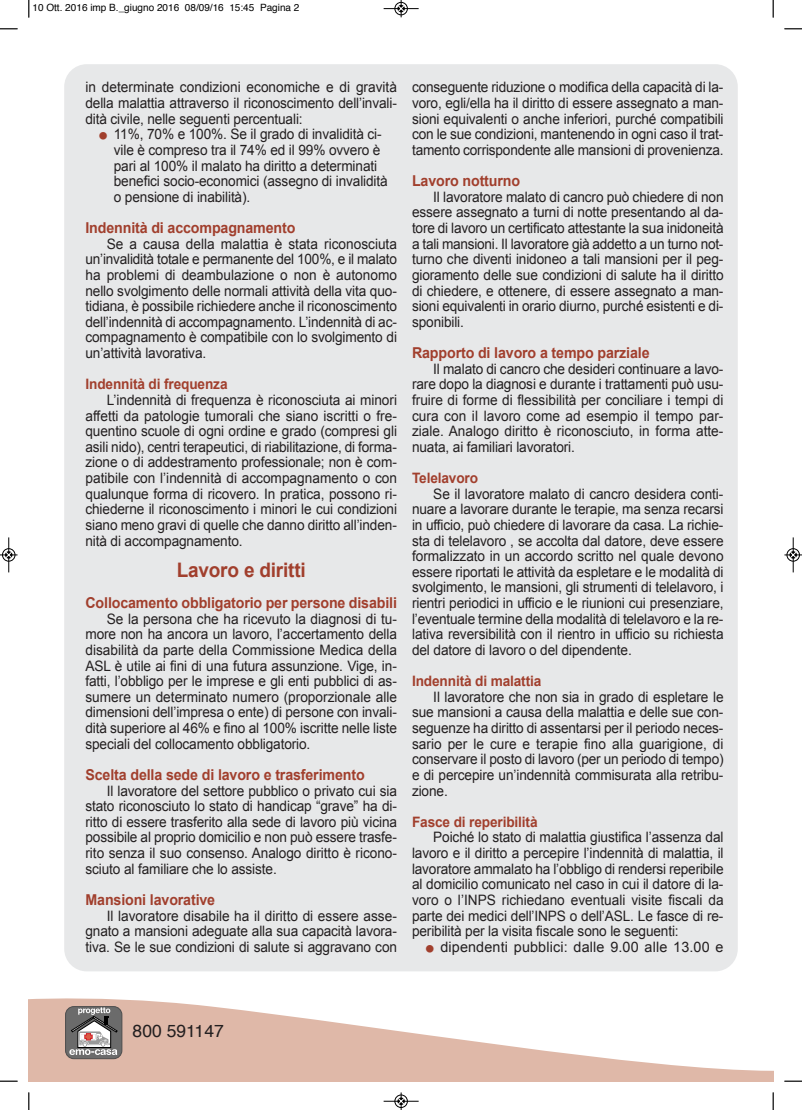
<style>
.page{position:relative;width:802px;height:1110px;background:#fff}
.page>*{position:absolute;margin:0;border:0;box-sizing:border-box;transform-origin:0 0}
.t1{font:700 20px "Arial";letter-spacing:-.01em;color:#a13f2d;scale:.95 1}
.t2{font:17.5px "Helvetica";color:#231f20}
.t3{font:700 15px "Arial";letter-spacing:-.01em;color:#a13f2d;scale:.95 1}
.t4{font:14.38px/15.6px "Arial";letter-spacing:-.01em;color:#231f20;text-align:justify;scale:.95 1}
.t5{font:700 14.38px "Arial";letter-spacing:-.01em;color:#a13f2d;scale:.95 1}
.t6{font:14.38px "Arial";letter-spacing:.01em;color:#231f20}
.t7{font:10px "Helvetica";color:#000}
.s1{color:#a13f2d}
</style>
<div class="page">
<div style="left:64px;top:64px;width:673px;height:907px;background:#e7e8e9;border-radius:22px"></div>
<svg style="left:29px;top:998px;width:744px;height:83px;fill:#dfb8a8"></svg>
<div style="left:66px;top:1006px;width:56px;height:53px;background:#6b6b6b;border-radius:8px"></div>
<div style="left:65px;top:1006px;width:57px;height:53px;border:1px solid #4d4d4d;border-radius:8px"></div>
<svg style="left:69px;top:1007px;width:49px;height:48px"></svg>
<svg style="left:28px;top:0;width:2px;height:18px"></svg>
<svg style="left:0;top:28px;width:18px;height:2px"></svg>
<svg style="left:772px;top:0;width:2px;height:18px"></svg>
<svg style="left:784px;top:28px;width:18px;height:2px"></svg>
<svg style="left:28px;top:1092px;width:2px;height:18px"></svg>
<svg style="left:0;top:1081px;width:18px;height:1px"></svg>
<svg style="left:772px;top:1092px;width:2px;height:18px"></svg>
<svg style="left:784px;top:1081px;width:18px;height:1px"></svg>
<div style="left:394px;top:2px;width:14px;height:13px;border:1px solid #fff;border-radius:50%"></div>
<hr style="left:383px;top:8px;width:35px;height:1px;background:#000">
<div style="left:395px;top:2px;width:12px;height:13px;border:1px solid #000;border-radius:50%"></div>
<svg style="left:398px;top:0;width:6px;height:17px"></svg>
<div style="left:394px;top:1094px;width:14px;height:14px;border:1px solid #fff;border-radius:50%"></div>
<hr style="left:383px;top:1101px;width:35px;height:1px;background:#000">
<div style="left:395px;top:1095px;width:12px;height:13px;border:1px solid #000;border-radius:50%"></div>
<svg style="left:398px;top:1092px;width:6px;height:18px"></svg>
<div style="left:2px;top:548px;width:13px;height:14px;border:1px solid #fff;border-radius:50%"></div>
<hr style="left:9px;top:537px;width:1px;height:35px;background:#000">
<div style="left:2px;top:548px;width:13px;height:13px;border:1px solid #000;border-radius:50%"></div>
<svg style="left:0;top:552px;width:18px;height:6px"></svg>
<div style="left:786px;top:548px;width:13px;height:14px;border:1px solid #fff;border-radius:50%"></div>
<hr style="left:793px;top:537px;width:1px;height:35px;background:#000">
<div style="left:786px;top:548px;width:13px;height:13px;border:1px solid #000;border-radius:50%"></div>
<svg style="left:784px;top:552px;width:18px;height:6px"></svg>
<p class="t7" style="left:32px;top:4px;width:268px">10 ott. 2016 imp B._giugno 2016 08/09/16 15:45 Pagina 2</p>
<p class="t4" style="left:85px;top:80px;width:329px">in determinate condizioni economiche e di gravità della malattia attraverso il riconoscimento dell’invali&shy;dità civile, nelle seguenti percentuali:</p>
<p class="t4" style="left:114px;top:126px;width:290px;text-align:left;text-indent:-14px"><span class="s1">■</span> 11%, 70% e 100%. Se il grado di invalidità ci&shy;vile è compreso tra il 74% ed il 99% ovvero è pari al 100% il malato ha diritto a determinati benefici socio-economici (assegno di invalidità o pensione di inabilità).</p>
<p class="t3" style="left:85px;top:219px;width:222px">Indennità di accompagnamento</p>
<p class="t4" style="left:85px;top:236px;width:329px;text-indent:21px">Se a causa della malattia è stata riconosciuta un’invalidità totale e permanente del 100%, e il malato ha problemi di deambulazione o non è autonomo nello svolgimento delle normali attività della vita quo&shy;tidiana, è possibile richiedere anche il riconoscimento dell’indennità di accompagnamento. L’indennità di ac&shy;compagnamento è compatibile con lo svolgimento di un’attività lavorativa.</p>
<p class="t5" style="left:85px;top:376px;width:151px">Indennità di frequenza</p>
<p class="t4" style="left:85px;top:392px;width:329px;text-indent:21px">L’indennità di frequenza è riconosciuta ai minori affetti da patologie tumorali che siano iscritti o fre&shy;quentino scuole di ogni ordine e grado (compresi gli asili nido), centri terapeutici, di riabilitazione, di forma&shy;zione o di addestramento professionale; non è com&shy;patibile con l’indennità di accompagnamento o con qualunque forma di ricovero. In pratica, possono ri&shy;chiederne il riconoscimento i minori le cui condizioni siano meno gravi di quelle che danno diritto all’inden&shy;nità di accompagnamento.</p>
<h1 class="t1" style="left:177px;top:559px;width:137px">Lavoro e diritti</h1>
<p class="t3" style="left:85px;top:594px;width:329px">Collocamento obbligatorio per persone disabili</p>
<p class="t4" style="left:85px;top:611px;width:329px;text-indent:21px">Se la persona che ha ricevuto la diagnosi di tu&shy;more non ha ancora un lavoro, l’accertamento della disabilità da parte della Commissione Medica della ASL è utile ai fini di una futura assunzione. Vige, in&shy;fatti, l’obbligo per le imprese e gli enti pubblici di as&shy;sumere un determinato numero (proporzionale alle dimensioni dell’impresa o ente) di persone con invali&shy;dità superiore al 46% e fino al 100% iscritte nelle liste speciali del collocamento obbligatorio.</p>
<p class="t3" style="left:85px;top:766px;width:295px">Scelta della sede di lavoro e trasferimento</p>
<p class="t4" style="left:85px;top:783px;width:329px;text-indent:21px">Il lavoratore del settore pubblico o privato cui sia stato riconosciuto lo stato di handicap “grave” ha di&shy;ritto di essere trasferito alla sede di lavoro più vicina possibile al proprio domicilio e non può essere trasfe&shy;rito senza il suo consenso. Analogo diritto è ricono&shy;sciuto al familiare che lo assiste.</p>
<p class="t3" style="left:85px;top:891px;width:138px">Mansioni lavorative</p>
<p class="t4" style="left:85px;top:908px;width:329px;text-indent:21px">Il lavoratore disabile ha il diritto di essere asse&shy;gnato a mansioni adeguate alla sua capacità lavora&shy;tiva. Se le sue condizioni di salute si aggravano con</p>
<p class="t4" style="left:412px;top:80px;width:329px">conseguente riduzione o modifica della capacità di la&shy;voro, egli/ella ha il diritto di essere assegnato a man&shy;sioni equivalenti o anche inferiori, purché compatibili con le sue condizioni, mantenendo in ogni caso il trat&shy;tamento corrispondente alle mansioni di provenienza.</p>
<p class="t3" style="left:412px;top:173px;width:115px">Lavoro notturno</p>
<p class="t4" style="left:412px;top:189px;width:329px;text-indent:21px">Il lavoratore malato di cancro può chiedere di non essere assegnato a turni di notte presentando al da&shy;tore di lavoro un certificato attestante la sua inidoneità a tali mansioni. Il lavoratore già addetto a un turno not&shy;turno che diventi inidoneo a tali mansioni per il peg&shy;gioramento delle sue condizioni di salute ha il diritto di chiedere, e ottenere, di essere assegnato a man&shy;sioni equivalenti in orario diurno, purché esistenti e di&shy;sponibili.</p>
<p class="t3" style="left:412px;top:344px;width:251px">Rapporto di lavoro a tempo parziale</p>
<p class="t4" style="left:412px;top:361px;width:329px;text-indent:21px">Il malato di cancro che desideri continuare a lavo&shy;rare dopo la diagnosi e durante i trattamenti può usu&shy;fruire di forme di flessibilità per conciliare i tempi di cura con il lavoro come ad esempio il tempo par&shy;ziale. Analogo diritto è riconosciuto, in forma atte&shy;nuata, ai familiari lavoratori.</p>
<p class="t5" style="left:412px;top:470px;width:71px">Telelavoro</p>
<p class="t4" style="left:412px;top:486px;width:329px;text-indent:21px">Se il lavoratore malato di cancro desidera conti&shy;nuare a lavorare durante le terapie, ma senza recarsi in ufficio, può chiedere di lavorare da casa. La richie&shy;sta di telelavoro , se accolta dal datore, deve essere formalizzato in un accordo scritto nel quale devono essere riportati le attività da espletare e le modalità di svolgimento, le mansioni, gli strumenti di telelavoro, i rientri periodici in ufficio e le riunioni cui presenziare, l’eventuale termine della modalità di telelavoro e la re&shy;lativa reversibilità con il rientro in ufficio su richiesta del datore di lavoro o del dipendente.</p>
<p class="t5" style="left:412px;top:673px;width:138px">Indennità di malattia</p>
<p class="t4" style="left:412px;top:689px;width:329px;text-indent:21px">Il lavoratore che non sia in grado di espletare le sue mansioni a causa della malattia e delle sue con&shy;seguenze ha diritto di assentarsi per il periodo neces&shy;sario per le cure e terapie fino alla guarigione, di conservare il posto di lavoro (per un periodo di tempo) e di percepire un’indennità commisurata alla retribu&shy;zione.</p>
<p class="t5" style="left:412px;top:814px;width:134px">Fasce di reperibilità</p>
<p class="t4" style="left:412px;top:830px;width:329px;text-indent:21px">Poiché lo stato di malattia giustifica l’assenza dal lavoro e il diritto a percepire l’indennità di malattia, il lavoratore ammalato ha l’obbligo di rendersi reperibile al domicilio comunicato nel caso in cui il datore di la&shy;voro o l’INPS richiedano eventuali visite fiscali da parte dei medici dell’INPS o dell’ASL. Le fasce di re&shy;peribilità per la visita fiscale sono le seguenti:</p>
<p class="t6" style="left:426px;top:939px;width:299px"><span class="s1">■</span> dipendenti pubblici: dalle 9.00 alle 13.00 e</p>
<p class="t2" style="left:133px;top:1024px;width:93px">800 591147</p>
</div>
